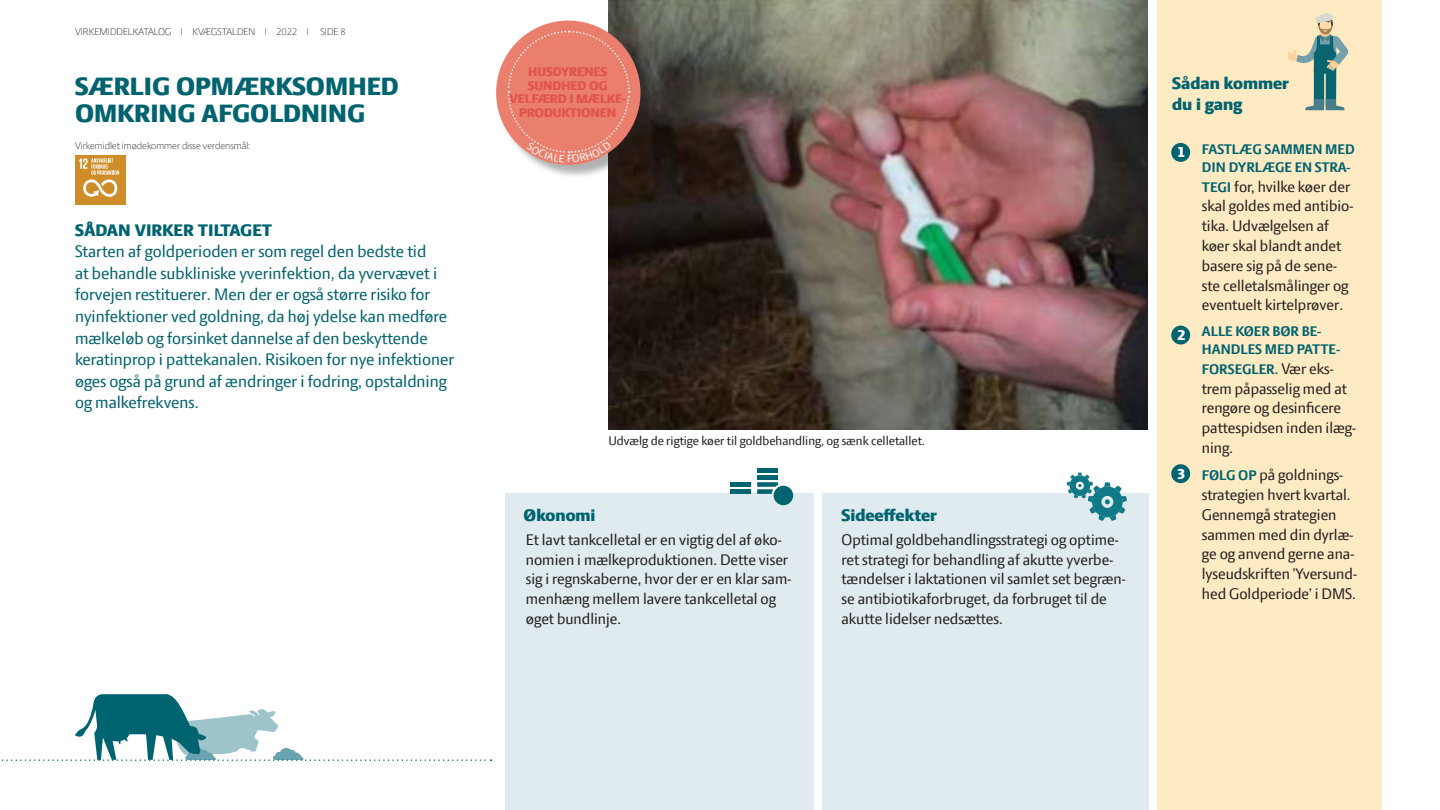
<style>
.page{position:relative;width:1440px;height:810px;background:#fff}
.page>*{position:absolute;margin:0;border:0;box-sizing:border-box;transform-origin:0 0}
.t1{font:800 27px/27px "LF Press Sans";color:#006370}
.t2{font:18px/21.6px "LF Press Sans";color:#006370}
.t3{font:800 18px/21.6px "LF Press Sans";color:#006370}
.t4{font:16.5px/19.8px "LF Press Sans";color:#231f20}
.t5{font:800 15.75px "LF Press Sans";color:#fff}
.t6{font:700 15px/18px "LF Press Sans";color:#006370}
.t7{font:13.5px "LF Press Sans";color:#231f20}
.t8{font:800 13.5px "LF Press Sans";letter-spacing:-.01em;color:#e1534b}
.t9{font:300 10.5px "LF Press Sans";color:#231f20}
.s1{font-weight:700;font-size:15px;color:#006370}
.s2{font-weight:400;font-size:16.5px;color:#231f20}
</style>
<div class="page">
<img style="left:608px;top:1px;width:540px;height:428px">
<div style="left:1158px;top:0;width:224px;height:810px;background:#feeac3"></div>
<div style="left:822px;top:494px;width:327px;height:316px;background:#dfebee"></div>
<div style="left:506px;top:494px;width:308px;height:316px;background:#dfebee"></div>
<div style="left:1171px;top:326px;width:19px;height:19px;background:#006370;border-radius:50%"></div>
<div style="left:1171px;top:464px;width:19px;height:19px;background:#006370;border-radius:50%"></div>
<div style="left:730px;top:489px;width:21px;height:5px;background:#006370"></div>
<div style="left:730px;top:482px;width:21px;height:5px;background:#006370"></div>
<div style="left:757px;top:475px;width:21px;height:5px;background:#006370"></div>
<div style="left:757px;top:468px;width:21px;height:5px;background:#006370"></div>
<div style="left:774px;top:486px;width:19px;height:19px;background:#006370;border-radius:50%"></div>
<svg style="left:757px;top:482px;width:21px;height:12px"></svg>
<svg style="left:1067px;top:473px;width:60px;height:48px"></svg>
<svg style="left:1288px;top:14px;width:61px;height:96px"></svg>
<div style="left:1171px;top:143px;width:19px;height:19px;background:#006370;border-radius:50%"></div>
<div style="left:75px;top:155px;width:50px;height:50px;background:#cf8d29"></div>
<svg style="left:79px;top:158px;width:40px;height:39px"></svg>
<svg style="left:1px;top:694px;width:490px;height:67px"></svg>
<div style="left:498px;top:22px;width:157px;height:157px;background:#231f20;opacity:.35"></div>
<div style="left:496px;top:21px;width:145px;height:144px;background:#ea7f6d;border-radius:50%"></div>
<svg style="left:507px;top:30px;width:124px;height:133px"></svg>
<p class="t9" style="left:75px;top:25px;width:272px">VIRKEMIDDELKATALOG I KVÆGSTALDEN I 2022 I SIDE 8</p>
<p class="t1" style="left:75px;top:73px;width:325px">SÆRLIG OPMÆRKSOMHED<br>OMKRING AFGOLDNING</p>
<p class="t9" style="left:75px;top:140px;width:176px">Virkemidlet imødekommer disse verdensmål:</p>
<p class="t3" style="left:75px;top:219px;width:199px">SÅDAN VIRKER TILTAGET</p>
<p class="t2" style="left:75px;top:240px;width:381px">Starten af goldperioden er som regel den bedste tid<br>at behandle subkliniske yverinfektion, da yvervævet i forvejen restituerer. Men der er også større risiko for nyinfektioner ved goldning, da høj ydelse kan medføre mælkeløb og forsinket dannelse af den beskyttende keratinprop i pattekanalen. Risikoen for nye infektioner øges også på grund af ændringer i fodring, opstaldning og malkefrekvens.</p>
<p class="t8" style="left:528px;top:64px;width:80px">HUSDYRENES</p>
<p class="t8" style="left:528px;top:77px;width:81px">SUNDHED OG</p>
<p class="t8" style="left:510px;top:91px;width:118px">VELFÆRD I MÆLKE-</p>
<p class="t8" style="left:519px;top:104px;width:99px">PRODUKTIONEN</p>
<p class="t7" style="left:608px;top:433px;width:318px">Udvælg de rigtige køer til goldbehandling, og sænk celletallet.</p>
<p class="t3" style="left:524px;top:504px;width:73px">Økonomi</p>
<p class="t3" style="left:841px;top:504px;width:97px">Sideeffekter</p>
<p class="t4" style="left:526px;top:529px;width:267px">Et lavt tankcelletal er en vigtig del af øko&shy;nomien i mælkeproduktionen. Dette viser sig i regnskaberne, hvor der er en klar sam&shy;menhæng mellem lavere tankcelletal og øget bundlinje.</p>
<p class="t4" style="left:841px;top:529px;width:286px">Optimal goldbehandlingsstrategi og optime&shy;ret strategi for behandling af akutte yverbe&shy;tændelser i laktationen vil samlet set begræn&shy;se antibiotikaforbruget, da forbruget til de akutte lidelser nedsættes.</p>
<p class="t3" style="left:1172px;top:72px;width:118px">Sådan kommer du i gang</p>
<p class="t5" style="left:1177px;top:143px;width:9px">1</p>
<p class="t6" style="left:1202px;top:140px;width:154px">FASTLÆG SAMMEN MED<br>DIN DYRLÆGE EN STRA-</p>
<p class="t4" style="left:1202px;top:176px;width:153px"><span class="s1">TEGI</span> for, hvilke køer der skal goldes med antibio&shy;tika. Udvælgelsen af køer skal blandt andet basere sig på de sene&shy;ste celletalsmålinger og eventuelt kirtelprøver.</p>
<p class="t6" style="left:1202px;top:322px;width:140px">ALLE KØER BØR BE-<br>HANDLES MED PATTE-</p>
<p class="t6" style="left:1202px;top:360px;width:133px">FORSEGLER<span class="s2">. Vær eks-</span></p>
<p class="t4" style="left:1202px;top:378px;width:156px">trem påpasselig med at rengøre og desinficere pattespidsen inden ilæg&shy;ning.</p>
<p class="t4" style="left:1202px;top:465px;width:157px"><span class="s1">FØLG OP</span> på goldnings&shy;strategien hvert kvartal.<br>Gennemgå strategien sammen med din dyrlæ&shy;ge og anvend gerne ana&shy;lyseudskriften ’Yversund&shy;hed Goldperiode’ i DMS.</p>
<p class="t5" style="left:1177px;top:326px;width:9px">2</p>
<p class="t5" style="left:1177px;top:465px;width:9px">3</p>
</div>
